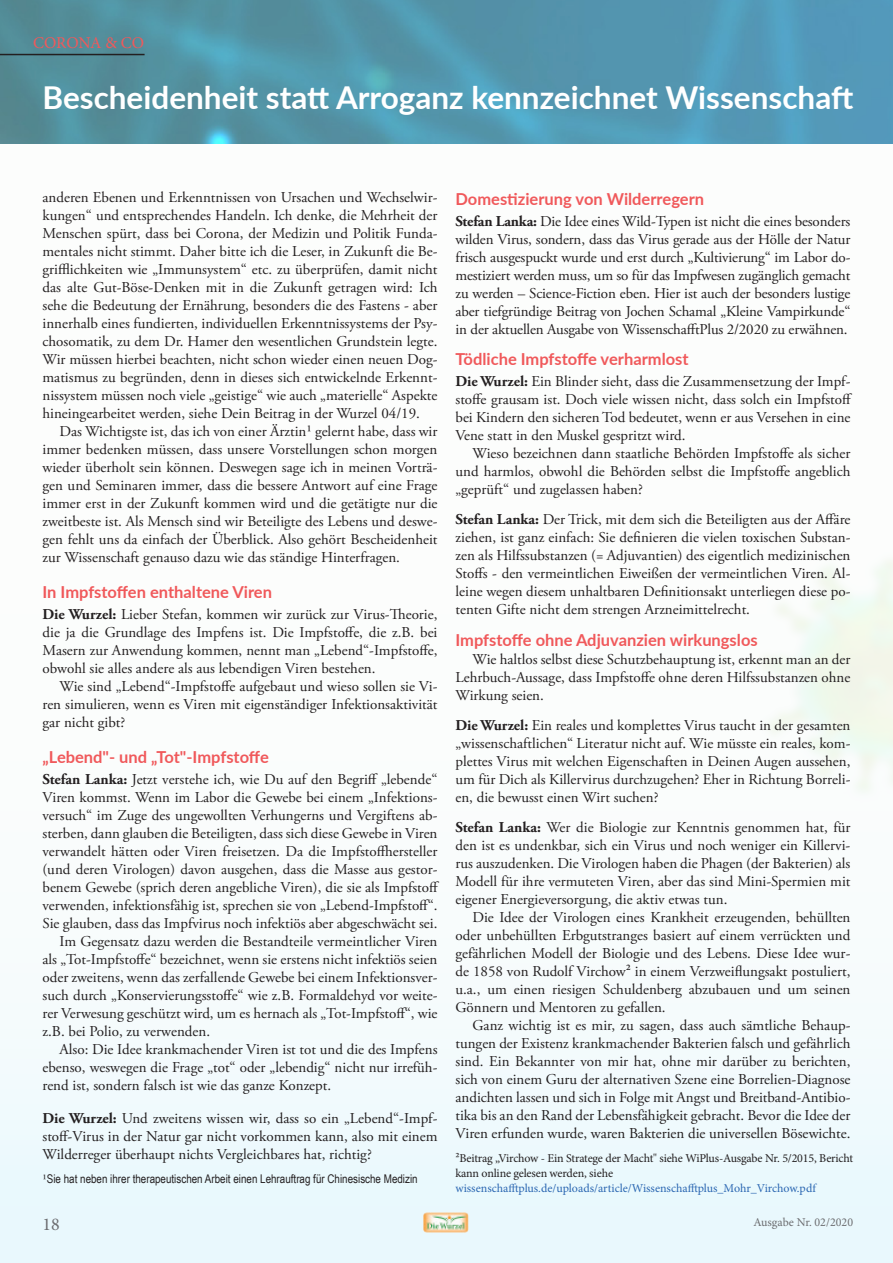
<style>
.page{position:relative;width:893px;height:1263px;background:#fff}
.page>*{position:absolute;margin:0;border:0;box-sizing:border-box;transform-origin:0 0}
.t1{font:700 31.5px "Lato";color:#fff}
.t2{font:18px "Minion Pro";color:#6c6d70}
.Teilüberschriften_Ro{font:700 16.5px "Lato";color:#f0595b}
.t3{font:16.5px "Minion Pro";letter-spacing:-.01em;color:#f0595b}
.GaramondZeitschrifte{font:15px/18px "Adobe Garamond Pro";color:#231f20;text-align:justify}
.Frage_Antwort_Garamo{font:15px/18px "Adobe Garamond Pro";color:#231f20;text-align:justify}
.GaramondZeitschrifte-2{font:12px/15px "Minion Pro";letter-spacing:-.015em;color:#231f20}
.GaramondZeitschrifte-3{font:12px "Arial Narrow";color:#231f20}
.GaramondZeitschrifte-4{font:12px "Minion Pro";letter-spacing:-.005em;color:#2b67b2}
.t4{font:12px "Minion Pro";color:#6c6d70}
.s1{font-weight:700}
.s2{font-family:"Adobe Garamond Pro"}
.s3{font-family:"Minion Pro"}
</style>
<div class="page">
<img style="left:0;top:143px;width:893px;height:1120px">
<img style="left:0;top:0;width:893px;height:143px">
<hr style="left:0;top:54px;width:145px;height:1px;background:#231f20">
<img style="left:424px;top:1213px;width:44px;height:19px">
<p class="t3" style="left:33px;top:32px;width:113px">CORONA &amp; CO</p>
<p class="t1" style="left:43px;top:75px;width:812px">Bescheidenheit statt Arroganz kennzeichnet Wissenschaft</p>
<p class="GaramondZeitschrifte" style="left:43px;top:189px;width:396px">anderen Ebenen und Erkenntnissen von Ursachen und Wechselwir&shy;kungen“ und entsprechendes Handeln. Ich denke, die Mehrheit der Menschen spürt, dass bei Corona, der Medizin und Politik Funda&shy;mentales nicht stimmt. Daher bitte ich die Leser, in Zukunft die Be&shy;grifflichkeiten wie „Immunsystem“ etc. zu überprüfen, damit nicht das alte Gut-Böse-Denken mit in die Zukunft getragen wird: Ich sehe die Bedeutung der Ernährung, besonders die des Fastens - aber innerhalb eines fundierten, individuellen Erkenntnissystems der Psy&shy;chosomatik, zu dem Dr. Hamer den wesentlichen Grundstein legte.<br>Wir müssen hierbei beachten, nicht schon wieder einen neuen Dog&shy;matismus zu begründen, denn in dieses sich entwickelnde Erkennt&shy;nissystem müssen noch viele „geistige“ wie auch „materielle“ Aspekte hineingearbeitet werden, siehe Dein Beitrag in der Wurzel 04/19.</p>
<p class="GaramondZeitschrifte" style="left:43px;top:423px;width:396px;text-indent:17px">Das Wichtigste ist, das ich von einer Ärztin¹ gelernt habe, dass wir immer bedenken müssen, dass unsere Vorstellungen schon morgen wieder überholt sein können. Deswegen sage ich in meinen Vorträ&shy;gen und Seminaren immer, dass die bessere Antwort auf eine Frage immer erst in der Zukunft kommen wird und die getätigte nur die zweitbeste ist. Als Mensch sind wir Beteiligte des Lebens und deswe&shy;gen fehlt uns da einfach der Überblick. Also gehört Bescheidenheit zur Wissenschaft genauso dazu wie das ständige Hinterfragen.</p>
<p class="Teilüberschriften_Ro" style="left:43px;top:580px;width:231px">In Impfstoffen enthaltene Viren</p>
<p class="Frage_Antwort_Garamo" style="left:43px;top:606px;width:396px"><span class="s1">Die Wurzel:</span> Lieber Stefan, kommen wir zurück zur Virus-Theorie, die ja die Grundlage des Impfens ist. Die Impfstoffe, die z.B. bei Masern zur Anwendung kommen, nennt man „Lebend“-Impfstoffe, obwohl sie alles andere als aus lebendigen Viren bestehen.</p>
<p class="GaramondZeitschrifte" style="left:43px;top:678px;width:396px;text-indent:17px">Wie sind „Lebend“-Impfstoffe aufgebaut und wieso sollen sie Vi&shy;ren simulieren, wenn es Viren mit eigenständiger Infektionsaktivität gar nicht gibt?</p>
<p class="Teilüberschriften_Ro" style="left:43px;top:745px;width:228px">„Lebend"- und „Tot"-Impfstoffe</p>
<p class="Frage_Antwort_Garamo" style="left:43px;top:771px;width:398px"><span class="s1">Stefan Lanka:</span> Jetzt verstehe ich, wie Du auf den Begriff „lebende“ Viren kommst. Wenn im Labor die Gewebe bei einem „Infektions&shy;versuch“ im Zuge des ungewollten Verhungerns und Vergiftens ab&shy;sterben, dann glauben die Beteiligten, dass sich diese Gewebe in Viren verwandelt hätten oder Viren freisetzen. Da die Impfstoffhersteller (und deren Virologen) davon ausgehen, dass die Masse aus gestor&shy;benem Gewebe (sprich deren angebliche Viren), die sie als Impfstoff verwenden, infektionsfähig ist, sprechen sie von „Lebend-Impfstoff“.<br>Sie glauben, dass das Impfvirus noch infektiös aber abgeschwächt sei.</p>
<p class="GaramondZeitschrifte" style="left:43px;top:933px;width:396px;text-indent:17px">Im Gegensatz dazu werden die Bestandteile vermeintlicher Viren als „Tot-Impfstoffe“ bezeichnet, wenn sie erstens nicht infektiös seien oder zweitens, wenn das zerfallende Gewebe bei einem Infektionsver&shy;such durch „Konservierungsstoffe“ wie z.B. Formaldehyd vor weite&shy;rer Verwesung geschützt wird, um es hernach als „Tot-Impfstoff“, wie z.B. bei Polio, zu verwenden.</p>
<p class="GaramondZeitschrifte" style="left:43px;top:1041px;width:396px;text-indent:17px">Also: Die Idee krankmachender Viren ist tot und die des Impfens ebenso, weswegen die Frage „tot“ oder „lebendig“ nicht nur irrefüh&shy;rend ist, sondern falsch ist wie das ganze Konzept.</p>
<p class="Frage_Antwort_Garamo" style="left:43px;top:1110px;width:396px"><span class="s1">Die Wurzel:</span> Und zweitens wissen wir, dass so ein „Lebend“-Impf&shy;stoff-Virus in der Natur gar nicht vorkommen kann, also mit einem Wilderreger überhaupt nichts Vergleichbares hat, richtig?</p>
<p class="GaramondZeitschrifte-3" style="left:43px;top:1170px;width:377px"><span class="s2">¹</span>Sie hat neben ihrer therapeutischen Arbeit einen Lehrauftrag für Chinesische Medizin</p>
<p class="t2" style="left:43px;top:1212px;width:19px">18</p>
<p class="Teilüberschriften_Ro" style="left:455px;top:186px;width:250px">Domestizierung von Wilderregern</p>
<p class="Frage_Antwort_Garamo" style="left:455px;top:212px;width:396px"><span class="s1">Stefan Lanka:</span> Die Idee eines Wild-Typen ist nicht die eines besonders wilden Virus, sondern, dass das Virus gerade aus der Hölle der Natur frisch ausgespuckt wurde und erst durch „Kultivierung“ im Labor do&shy;mestiziert werden muss, um so für das Impfwesen zugänglich gemacht zu werden – Science-Fiction eben. Hier ist auch der besonders lustige aber tiefgründige Beitrag von Jochen Schamal „Kleine Vampirkunde“ in der aktuellen Ausgabe von WissenschafftPlus 2/2020 zu erwähnen.</p>
<p class="Teilüberschriften_Ro" style="left:455px;top:347px;width:235px">Tödliche Impfstoffe verharmlost</p>
<p class="Frage_Antwort_Garamo" style="left:455px;top:373px;width:398px"><span class="s1">Die Wurzel:</span> Ein Blinder sieht, dass die Zusammensetzung der Impf&shy;stoffe grausam ist. Doch viele wissen nicht, dass solch ein Impfstoff bei Kindern den sicheren Tod bedeutet, wenn er aus Versehen in eine Vene statt in den Muskel gespritzt wird.</p>
<p class="GaramondZeitschrifte" style="left:455px;top:445px;width:396px;text-indent:17px">Wieso bezeichnen dann staatliche Behörden Impfstoffe als sicher und harmlos, obwohl die Behörden selbst die Impfstoffe angeblich „geprüft“ und zugelassen haben?</p>
<p class="Frage_Antwort_Garamo" style="left:455px;top:511px;width:396px"><span class="s1">Stefan Lanka:</span> Der Trick, mit dem sich die Beteiligten aus der Affäre ziehen, ist ganz einfach: Sie definieren die vielen toxischen Substan&shy;zen als Hilfssubstanzen (= Adjuvantien) des eigentlich medizinischen Stoffs - den vermeintlichen Eiweißen der vermeintlichen Viren. Al&shy;leine wegen diesem unhaltbaren Definitionsakt unterliegen diese po&shy;tenten Gifte nicht dem strengen Arzneimittelrecht.</p>
<p class="Teilüberschriften_Ro" style="left:455px;top:627px;width:304px">Impfstoffe ohne Adjuvanzien wirkungslos</p>
<p class="GaramondZeitschrifte" style="left:455px;top:650px;width:396px;text-indent:17px">Wie haltlos selbst diese Schutzbehauptung ist, erkennt man an der Lehrbuch-Aussage, dass Impfstoffe ohne deren Hilfssubstanzen ohne Wirkung seien.</p>
<p class="Frage_Antwort_Garamo" style="left:455px;top:716px;width:396px"><span class="s1">Die Wurzel:</span> Ein reales und komplettes Virus taucht in der gesamten „wissenschaftlichen“ Literatur nicht auf. Wie müsste ein reales, kom&shy;plettes Virus mit welchen Eigenschaften in Deinen Augen aussehen, um für Dich als Killervirus durchzugehen? Eher in Richtung Borreli&shy;en, die bewusst einen Wirt suchen?</p>
<p class="Frage_Antwort_Garamo" style="left:455px;top:818px;width:396px"><span class="s1">Stefan Lanka:</span> Wer die Biologie zur Kenntnis genommen hat, für den ist es undenkbar, sich ein Virus und noch weniger ein Killervi&shy;rus auszudenken. Die Virologen haben die Phagen (der Bakterien) als Modell für ihre vermuteten Viren, aber das sind Mini-Spermien mit eigener Energieversorgung, die aktiv etwas tun.</p>
<p class="GaramondZeitschrifte" style="left:455px;top:908px;width:396px;text-indent:17px">Die Idee der Virologen eines Krankheit erzeugenden, behüllten oder unbehüllten Erbgutstranges basiert auf einem verrückten und gefährlichen Modell der Biologie und des Lebens. Diese Idee wur&shy;de 1858 von Rudolf Virchow<span class="s3">²</span> in einem Verzweiflungsakt postuliert, u.a., um einen riesigen Schuldenberg abzubauen und um seinen Gönnern und Mentoren zu gefallen.</p>
<p class="GaramondZeitschrifte" style="left:455px;top:1016px;width:396px;text-indent:17px">Ganz wichtig ist es mir, zu sagen, dass auch sämtliche Behaup&shy;tungen der Existenz krankmachender Bakterien falsch und gefährlich sind. Ein Bekannter von mir hat, ohne mir darüber zu berichten, sich von einem Guru der alternativen Szene eine Borrelien-Diagnose andichten lassen und sich in Folge mit Angst und Breitband-Antibio&shy;tika bis an den Rand der Lebensfähigkeit gebracht. Bevor die Idee der Viren erfunden wurde, waren Bakterien die universellen Bösewichte.</p>
<p class="GaramondZeitschrifte-2" style="left:455px;top:1150px;width:399px">²Beitrag „Virchow - Ein Stratege der Macht" siehe WiPlus-Ausgabe Nr. 5/2015, Bericht kann online gelesen werden, siehe</p>
<p class="GaramondZeitschrifte-4" style="left:455px;top:1179px;width:362px">wissenschafftplus.de/uploads/article/Wissenschafftplus_Mohr_Virchow.pdf</p>
<p class="t4" style="left:753px;top:1214px;width:101px">Ausgabe Nr. 02/2020</p>
</div>
